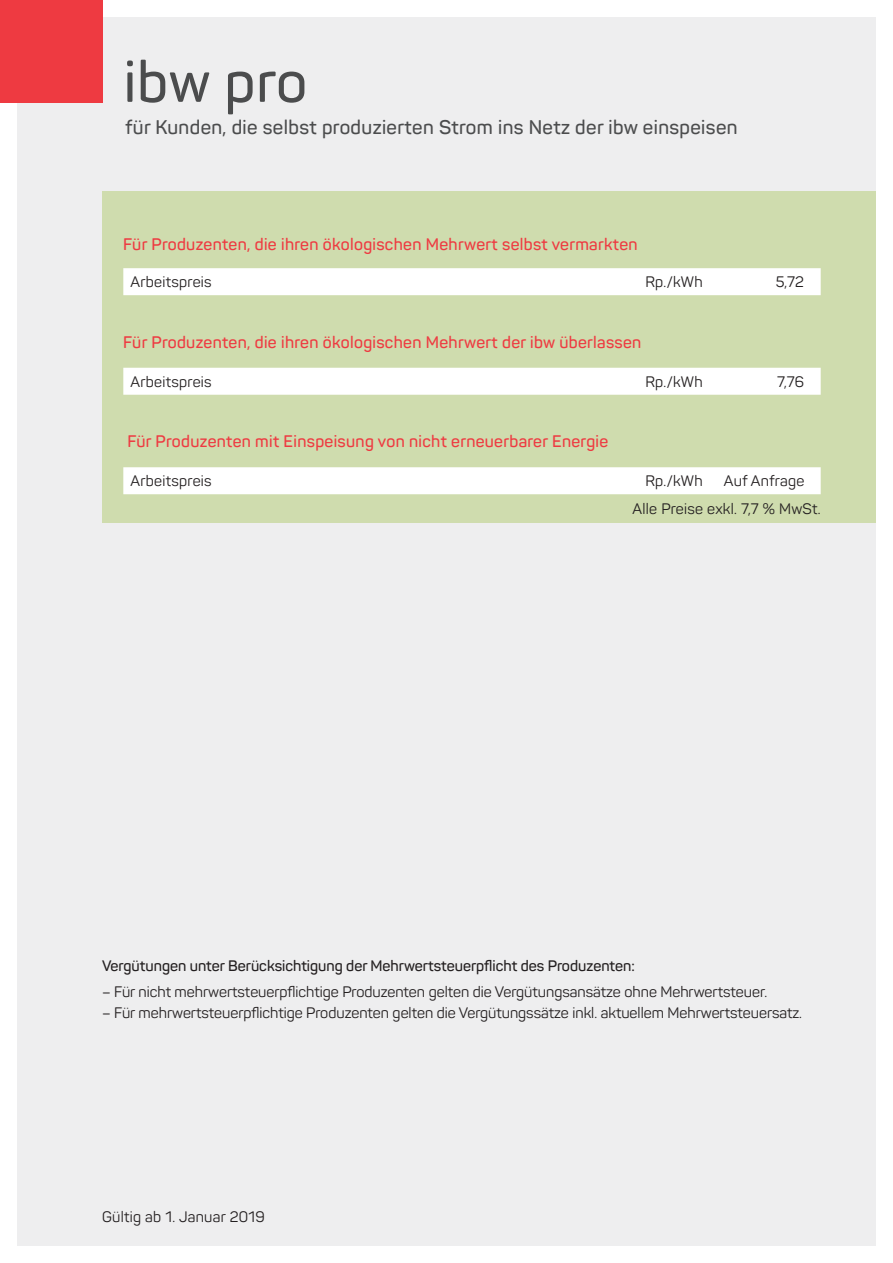
<style>
.page{position:relative;width:893px;height:1263px;background:#fff}
.page>*{position:absolute;margin:0;border:0;box-sizing:border-box;transform-origin:0 0}
.t1{font:600 57px "Panton";letter-spacing:.015em;color:#4b4c4d}
.t2{font:600 19.5px "Panton";letter-spacing:.02em;color:#4b4c4d}
.t3{font:600 16.5px "Panton";letter-spacing:.02em;color:#ee3a41}
.t4{font:15px "Panton";color:#231f20}
.t5{font:15px/28px "Panton";letter-spacing:.02em;color:#231f20}
.t6{font:600 15px "Panton";color:#231f20}
</style>
<div class="page">
<div style="left:17px;top:17px;width:859px;height:1229px;background:#eeeeef"></div>
<div style="left:102px;top:191px;width:774px;height:332px;background:#cfdcae"></div>
<div style="left:0;top:0;width:102px;height:102px;background:#ee3a41"></div>
<div style="left:123px;top:268px;width:698px;height:27px;background:#fff"></div>
<div style="left:123px;top:368px;width:698px;height:27px;background:#fff"></div>
<div style="left:123px;top:467px;width:698px;height:27px;background:#fff"></div>
<h1 class="t1" style="left:124px;top:47px;width:185px">ibw pro</h1>
<h2 class="t2" style="left:125px;top:115px;width:614px">für Kunden, die selbst produzierten Strom ins Netz der ibw einspeisen</h2>
<p class="t3" style="left:123px;top:234px;width:516px">Für Produzenten, die ihren ökologischen Mehrwert selbst vermarkten</p>
<p class="t5" style="left:131px;top:268px;width:83px">Arbeitspreis</p>
<p class="t4" style="left:645px;top:273px;width:59px">Rp./kWh</p>
<p class="t4" style="left:776px;top:273px;width:30px">5,72</p>
<p class="t3" style="left:123px;top:332px;width:520px">Für Produzenten, die ihren ökologischen Mehrwert der ibw überlassen</p>
<p class="t5" style="left:131px;top:367px;width:83px">Arbeitspreis</p>
<p class="t4" style="left:645px;top:372px;width:59px">Rp./kWh</p>
<p class="t4" style="left:777px;top:372px;width:28px">7,76</p>
<p class="t3" style="left:127px;top:431px;width:482px">Für Produzenten mit Einspeisung von nicht erneuerbarer Energie</p>
<p class="t5" style="left:131px;top:467px;width:83px">Arbeitspreis</p>
<p class="t4" style="left:645px;top:472px;width:59px">Rp./kWh</p>
<p class="t5" style="left:632px;top:467px;width:190px;text-indent:91px">Auf Anfrage<br>Alle Preise exkl. 7,7 % MwSt.</p>
<p class="t6" style="left:102px;top:957px;width:534px">Vergütungen unter Berücksichtigung der Mehrwertsteuerpflicht des Produzenten:</p>
<p class="t4" style="left:102px;top:982px;width:667px">– Für nicht mehrwertsteuerpflichtige Produzenten gelten die Vergütungsansätze ohne Mehrwertsteuer.</p>
<p class="t4" style="left:102px;top:1003px;width:701px">– Für mehrwertsteuerpflichtige Produzenten gelten die Vergütungssätze inkl. aktuellem Mehrwertsteuersatz.</p>
<p class="t5" style="left:102px;top:1203px;width:164px">Gültig ab 1. Januar 2019</p>
</div>
